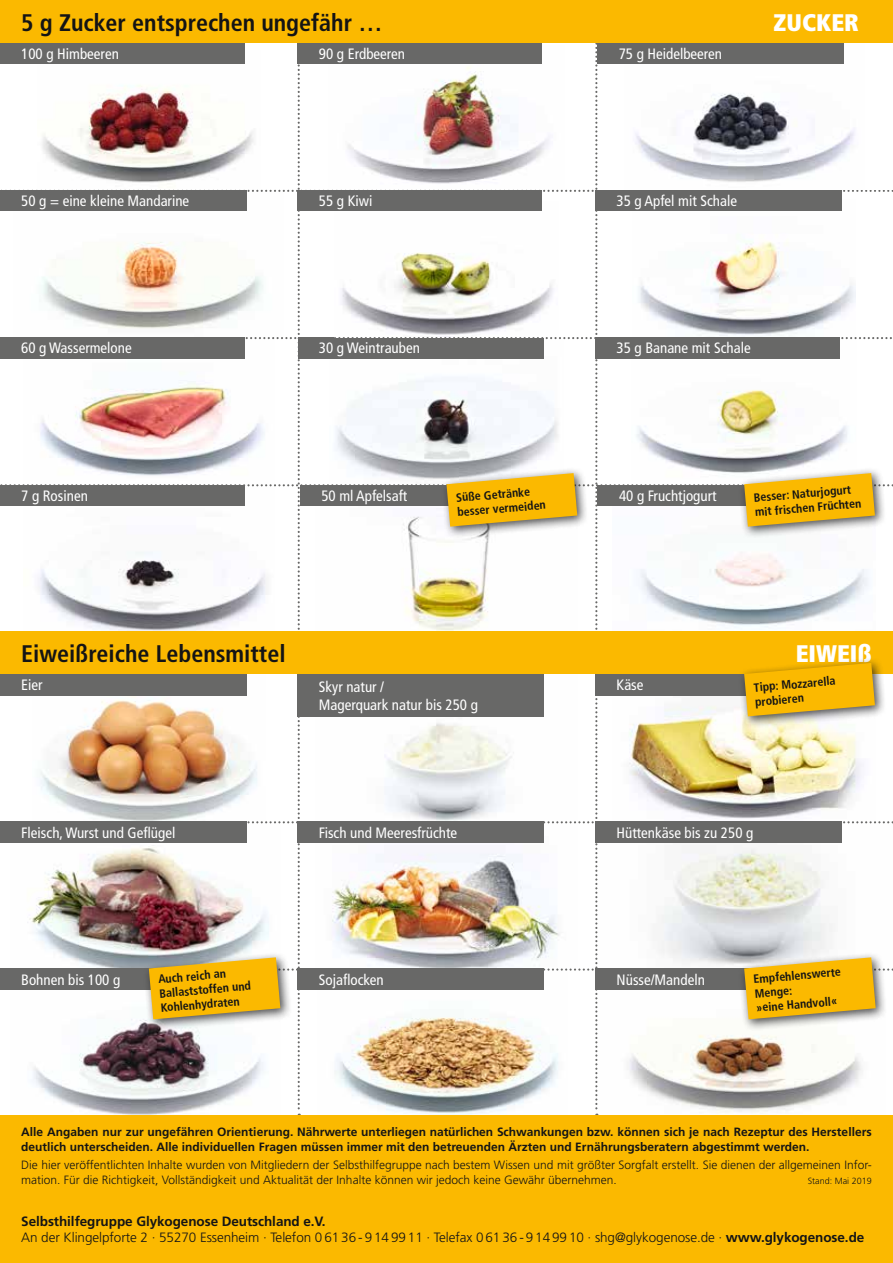
<style>
.page{position:relative;width:893px;height:1263px;background:#fff}
.page>*{position:absolute;margin:0;border:0;box-sizing:border-box;transform-origin:0 0}
.t1{font:700 condensed 24px "Frutiger";color:#141415}
.t2{font:900 condensed 24px "Frutiger";color:#fff}
.t3{font:condensed 15px "Frutiger";color:#fff}
.t4{font:300 13.5px/16.2px "Frutiger";letter-spacing:-.005em;color:#141415}
.t5{font:300 12px/14.4px "Frutiger";color:#141415}
.t6{font:700 12px/14.4px "Frutiger";color:#141415}
.t7{font:700 condensed 12px/14.4px "Frutiger";color:#141415}
.t8{font:300 9px "Frutiger";color:#141415}
.s1{font-weight:700}
</style>
<div class="page">
<div style="left:0;top:0;width:893px;height:43px;background:#fbb900"></div>
<div style="left:0;top:1116px;width:893px;height:147px;background:#fbb900"></div>
<img style="left:0;top:43px;width:893px;height:1073px">
<h1 class="t1" style="left:21px;top:8px;width:363px">5 g Zucker entsprechen ungefähr …</h1>
<h1 class="t2" style="left:774px;top:8px;width:87px">ZUCKER</h1>
<p class="t3" style="left:21px;top:45px;width:99px">100 g Himbeeren</p>
<p class="t3" style="left:319px;top:45px;width:88px">90 g Erdbeeren</p>
<p class="t3" style="left:619px;top:45px;width:105px">75 g Heidelbeeren</p>
<p class="t3" style="left:21px;top:192px;width:170px">50 g = eine kleine Mandarine</p>
<p class="t3" style="left:319px;top:192px;width:55px">55 g Kiwi</p>
<p class="t3" style="left:617px;top:192px;width:122px">35 g Apfel mit Schale</p>
<p class="t3" style="left:21px;top:339px;width:112px">60 g Wassermelone</p>
<p class="t3" style="left:319px;top:339px;width:103px">30 g Weintrauben</p>
<p class="t3" style="left:617px;top:339px;width:136px">35 g Banane mit Schale</p>
<p class="t7" style="left:456px;top:491px;width:90px;rotate:-5deg">Süße Getränke besser vermeiden</p>
<p class="t7" style="left:753px;top:491px;width:108px;rotate:-5deg">Besser: Naturjogurt mit frischen Früchten</p>
<p class="t3" style="left:21px;top:487px;width:68px">7 g Rosinen</p>
<p class="t3" style="left:321px;top:487px;width:88px">50 ml Apfelsaft</p>
<p class="t3" style="left:619px;top:487px;width:99px">40 g Fruchtjogurt</p>
<h1 class="t1" style="left:21px;top:640px;width:266px">Eiweißreiche Lebensmittel</h1>
<h1 class="t2" style="left:796px;top:639px;width:77px">EIWEIS</h1>
<p class="t7" style="left:753px;top:680px;width:83px;rotate:-5deg">Tipp: Mozzarella probieren</p>
<p class="t3" style="left:21px;top:676px;width:23px">Eier</p>
<p class="t3" style="left:319px;top:678px;width:67px">Skyr natur /</p>
<p class="t3" style="left:617px;top:676px;width:28px">Käse</p>
<p class="t3" style="left:319px;top:696px;width:161px">Magerquark natur bis 250 g</p>
<p class="t3" style="left:21px;top:823px;width:156px">Fleisch, Wurst und Geflügel</p>
<p class="t3" style="left:319px;top:823px;width:140px">Fisch und Meeresfrüchte</p>
<p class="t3" style="left:617px;top:823px;width:138px">Hüttenkäse bis zu 250 g</p>
<p class="t7" style="left:158px;top:972px;width:93px;rotate:-5deg">Auch reich an<br>Ballaststoffen und<br>Kohlenhydraten</p>
<p class="t7" style="left:753px;top:972px;width:89px;rotate:-5deg">Empfehlenswerte<br>Menge:<br>»eine Handvoll«</p>
<p class="t3" style="left:21px;top:971px;width:101px">Bohnen bis 100 g</p>
<p class="t3" style="left:319px;top:971px;width:66px">Sojaflocken</p>
<p class="t3" style="left:617px;top:971px;width:90px">Nüsse/Mandeln</p>
<p class="t6" style="left:21px;top:1125px;width:852px">Alle Angaben nur zur ungefähren Orientierung. Nährwerte unterliegen natürlichen Schwankungen bzw. können sich je nach Rezeptur des Herstellers deutlich unterscheiden. Alle individuellen Fragen müssen immer mit den betreuenden Ärzten und Ernährungsberatern abgestimmt werden.</p>
<p class="t5" style="left:21px;top:1158px;width:852px">Die hier veröffentlichten Inhalte wurden von Mitgliedern der Selbsthilfegruppe nach bestem Wissen und mit größter Sorgfalt erstellt. Sie dienen der allgemeinen Infor&shy;mation. Für die Richtigkeit, Vollständigkeit und Aktualität der Inhalte können wir jedoch keine Gewähr übernehmen.</p>
<p class="t8" style="left:808px;top:1175px;width:66px">Stand: Mai 2019</p>
<p class="t4" style="left:21px;top:1213px;width:845px"><span class="s1">Selbsthilfegruppe Glykogenose Deutschland e.V.<br></span>An der Klingelpforte 2 · 55270 Essenheim · Telefon 0 61 36 - 9 14 99 11 · Telefax 0 61 36 - 9 14 99 10 · shg@glykogenose.de · <span class="s1">www.glykogenose.de</span></p>
</div>
